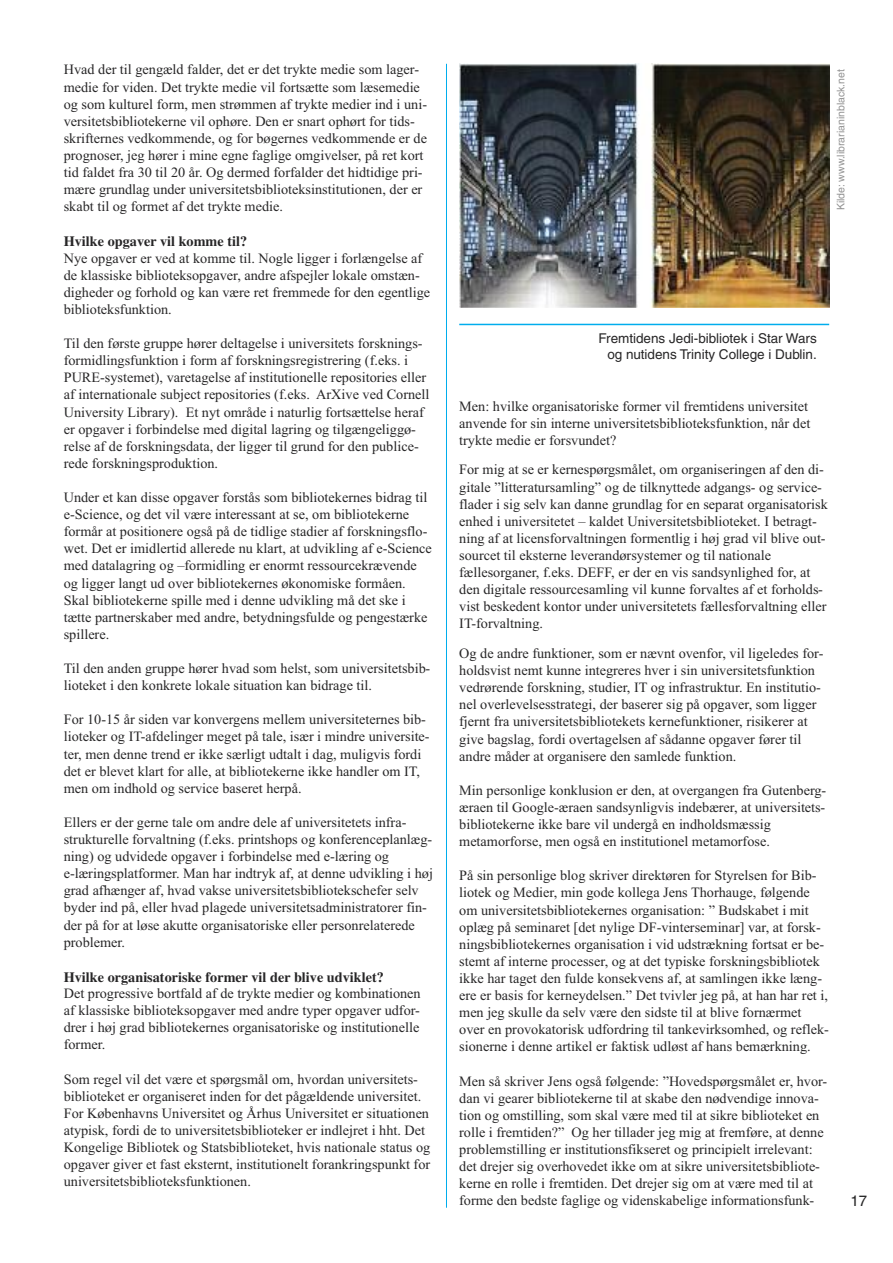
<style>
.page{position:relative;width:893px;height:1263px;background:#fff}
.page>*{position:absolute;margin:0;border:0;box-sizing:border-box;transform-origin:0 0}
.t1{font:15px "Helvetica";color:#272627}
.t2{font:14.25px/17.1px "Times New Roman";color:#272627}
.t3{font:700 14.25px "Times";color:#272627}
.t4{font:13.5px/16.2px "Helvetica";color:#272627;text-align:right}
.t5{font:10.5px "Helvetica";color:#939393}
</style>
<div class="page">
<img style="left:459px;top:64px;width:370px;height:244px">
<hr style="left:459px;top:324px;width:370px;height:1px;background:#00aded">
<hr style="left:446px;top:64px;width:1px;height:1144px;background:#00aded">
<p class="t2" style="left:64px;top:61px;width:365px">Hvad der til gengæld falder, det er det trykte medie som lager&shy;medie for viden. Det trykte medie vil fortsætte som læsemedie og som kulturel form, men strømmen af trykte medier ind i uni&shy;versitetsbibliotekerne vil ophøre. Den er snart ophørt for tids&shy;skrifternes vedkommende, og for bøgernes vedkommende er de prognoser, jeg hører i mine egne faglige omgivelser, på ret kort tid faldet fra 30 til 20 år. Og dermed forfalder det hidtidige pri&shy;mære grundlag under universitetsbiblioteksinstitutionen, der er skabt til og formet af det trykte medie.</p>
<p class="t3" style="left:64px;top:233px;width:185px">Hvilke opgaver vil komme til?</p>
<p class="t2" style="left:64px;top:249px;width:368px">Nye opgaver er ved at komme til. Nogle ligger i forlængelse af de klassiske biblioteksopgaver, andre afspejler lokale omstæn&shy;digheder og forhold og kan være ret fremmede for den egentlige biblioteksfunktion.</p>
<p class="t2" style="left:64px;top:335px;width:367px">Til den første gruppe hører deltagelse i universitets forsknings&shy;formidlingsfunktion i form af forskningsregistrering (f.eks. i PURE-systemet), varetagelse af institutionelle repositories eller af internationale subject repositories (f.eks. ArXive ved Cornell University Library). Et nyt område i naturlig fortsættelse heraf er opgaver i forbindelse med digital lagring og tilgængeliggø&shy;relse af de forskningsdata, der ligger til grund for den publice&shy;rede forskningsproduktion.</p>
<p class="t2" style="left:64px;top:489px;width:369px">Under et kan disse opgaver forstås som bibliotekernes bidrag til e-Science, og det vil være interessant at se, om bibliotekerne formår at positionere også på de tidlige stadier af forskningsflo&shy;wet. Det er imidlertid allerede nu klart, at udvikling af e-Science med datalagring og –formidling er enormt ressourcekrævende og ligger langt ud over bibliotekernes økonomiske formåen.<br>Skal bibliotekerne spille med i denne udvikling må det ske i tætte partnerskaber med andre, betydningsfulde og pengestærke spillere.</p>
<p class="t2" style="left:64px;top:660px;width:368px">Til den anden gruppe hører hvad som helst, som universitetsbib&shy;lioteket i den konkrete lokale situation kan bidrage til.</p>
<p class="t2" style="left:64px;top:711px;width:367px">For 10-15 år siden var konvergens mellem universiteternes bib&shy;lioteker og IT-afdelinger meget på tale, især i mindre universite&shy;ter, men denne trend er ikke særligt udtalt i dag, muligvis fordi det er blevet klart for alle, at bibliotekerne ikke handler om IT, men om indhold og service baseret herpå.</p>
<p class="t2" style="left:64px;top:813px;width:371px">Ellers er der gerne tale om andre dele af universitetets infra&shy;strukturelle forvaltning (f.eks. printshops og konferenceplanlæg&shy;ning) og udvidede opgaver i forbindelse med e-læring og e-læringsplatformer. Man har indtryk af, at denne udvikling i høj grad afhænger af, hvad vakse universitetsbibliotekschefer selv byder ind på, eller hvad plagede universitetsadministratorer fin&shy;der på for at løse akutte organisatoriske eller personrelaterede problemer.</p>
<p class="t3" style="left:64px;top:968px;width:322px">Hvilke organisatoriske former vil der blive udviklet?</p>
<p class="t2" style="left:64px;top:984px;width:358px;text-align:justify">Det progressive bortfald af de trykte medier og kombinationen af klassiske biblioteksopgaver med andre typer opgaver udfor&shy;drer i høj grad bibliotekernes organisatoriske og institutionelle former.</p>
<p class="t2" style="left:64px;top:1070px;width:368px">Som regel vil det være et spørgsmål om, hvordan universitets&shy;biblioteket er organiseret inden for det pågældende universitet.<br>For Københavns Universitet og Århus Universitet er situationen atypisk, fordi de to universitetsbiblioteker er indlejret i hht. Det Kongelige Bibliotek og Statsbiblioteket, hvis nationale status og opgaver giver et fast eksternt, institutionelt forankringspunkt for universitetsbiblioteksfunktionen.</p>
<p class="t5" style="left:837px;top:210px;width:142px;rotate:-90deg">Kilde: www.librarianinblack.net</p>
<p class="t4" style="left:599px;top:331px;width:220px">Fremtidens Jedi-bibliotek i Star Wars og nutidens Trinity College i Dublin.</p>
<p class="t2" style="left:459px;top:397px;width:353px">Men: hvilke organisatoriske former vil fremtidens universitet anvende for sin interne universitetsbiblioteksfunktion, når det trykte medie er forsvundet?</p>
<p class="t2" style="left:459px;top:461px;width:370px">For mig at se er kernespørgsmålet, om organiseringen af den di&shy;gitale ”litteratursamling” og de tilknyttede adgangs- og service&shy;flader i sig selv kan danne grundlag for en separat organisatorisk enhed i universitetet – kaldet Universitetsbiblioteket. I betragt&shy;ning af at licensforvaltningen formentlig i høj grad vil blive out&shy;sourcet til eksterne leverandørsystemer og til nationale fællesorganer, f.eks. DEFF, er der en vis sandsynlighed for, at den digitale ressourcesamling vil kunne forvaltes af et forholds&shy;vist beskedent kontor under universitetets fællesforvaltning eller IT-forvaltning.</p>
<p class="t2" style="left:459px;top:644px;width:366px">Og de andre funktioner, som er nævnt ovenfor, vil ligeledes for&shy;holdsvist nemt kunne integreres hver i sin universitetsfunktion vedrørende forskning, studier, IT og infrastruktur. En institutio&shy;nel overlevelsesstrategi, der baserer sig på opgaver, som ligger fjernt fra universitetsbibliotekets kernefunktioner, risikerer at give bagslag, fordi overtagelsen af sådanne opgaver fører til andre måder at organisere den samlede funktion.</p>
<p class="t2" style="left:459px;top:781px;width:369px">Min personlige konklusion er den, at overgangen fra Gutenberg&shy;æraen til Google-æraen sandsynligvis indebærer, at universitets&shy;bibliotekerne ikke bare vil undergå en indholdsmæssig metamorforse, men også en institutionel metamorfose.</p>
<p class="t2" style="left:459px;top:867px;width:371px">På sin personlige blog skriver direktøren for Styrelsen for Bib&shy;liotek og Medier, min gode kollega Jens Thorhauge, følgende om universitetsbibliotekernes organisation: ” Budskabet i mit oplæg på seminaret [det nylige DF-vinterseminar] var, at forsk&shy;ningsbibliotekernes organisation i vid udstrækning fortsat er be&shy;stemt af interne processer, og at det typiske forskningsbibliotek ikke har taget den fulde konsekvens af, at samlingen ikke læng&shy;ere er basis for kerneydelsen.” Det tvivler jeg på, at han har ret i, men jeg skulle da selv være den sidste til at blive fornærmet over en provokatorisk udfordring til tankevirksomhed, og reflek&shy;sionerne i denne artikel er faktisk udløst af hans bemærkning.</p>
<p class="t2" style="left:459px;top:1072px;width:370px">Men så skriver Jens også følgende: ”Hovedspørgsmålet er, hvor&shy;dan vi gearer bibliotekerne til at skabe den nødvendige innova&shy;tion og omstilling, som skal være med til at sikre biblioteket en rolle i fremtiden?” Og her tillader jeg mig at fremføre, at denne problemstilling er institutionsfikseret og principielt irrelevant: det drejer sig overhovedet ikke om at sikre universitetsbibliote&shy;kerne en rolle i fremtiden. Det drejer sig om at være med til at forme den bedste faglige og videnskabelige informationsfunk-</p>
<p class="t1" style="left:850px;top:1195px;width:18px">17</p>
</div>
